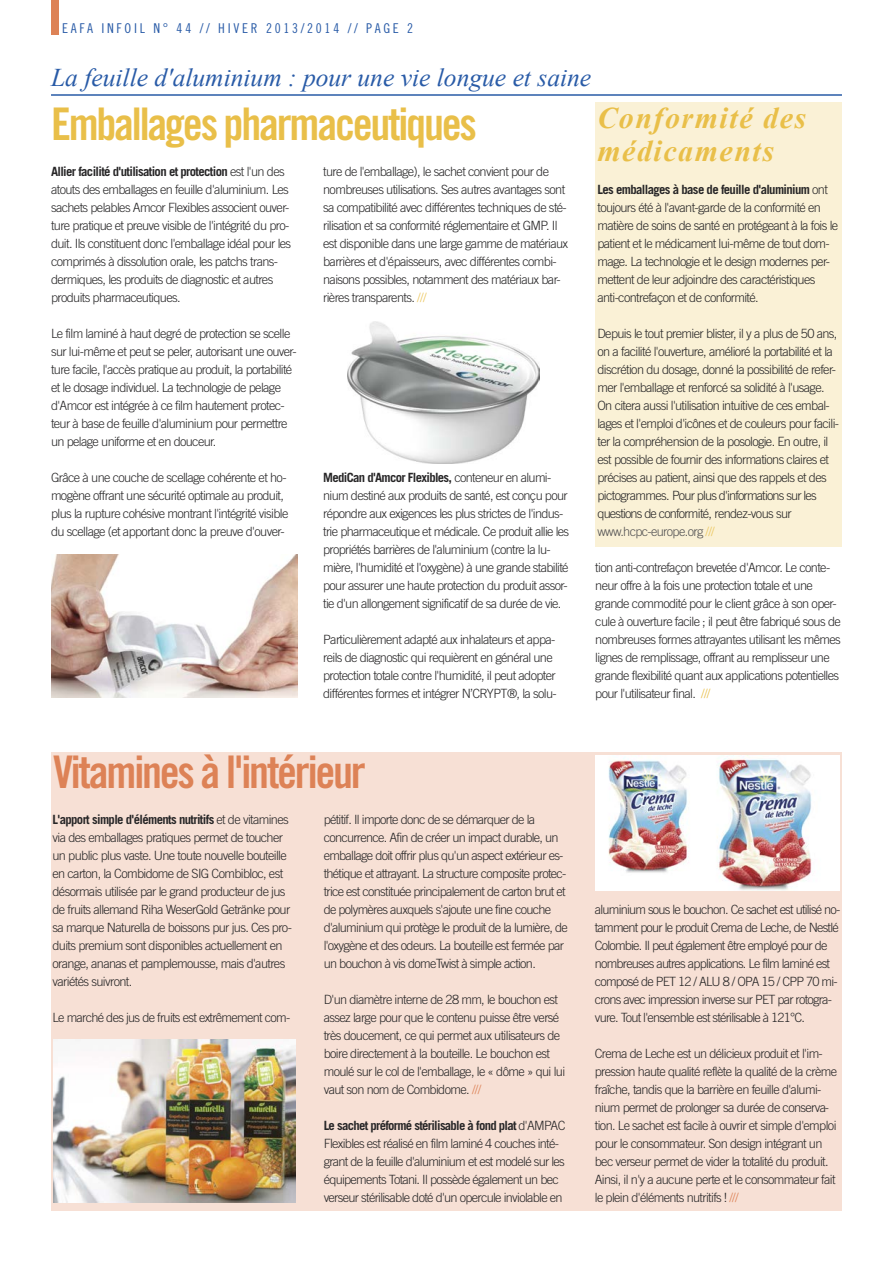
<style>
.page{position:relative;width:893px;height:1263px;background:#fff}
.page>*{position:absolute;margin:0;border:0;box-sizing:border-box;transform-origin:0 0}
.t1{font:45px "Trade Gothic Bold Cond Twenty";letter-spacing:-.05em;color:#e9bf49}
.t2{font:45px "Trade Gothic Bold Cond Twenty";letter-spacing:-.05em;color:#dd8256}
.t3{font:italic 700 30px/33px "Times New Roman";letter-spacing:.05em;color:#e9bf49}
.t4{font:italic 25.5px "Times New Roman";color:#295ba7}
.t5{font:13.5px "Trade Gothic Cond Eighteen";letter-spacing:.2em;color:#295ba7}
.t6{font:300 12.75px/18px "Trade Gothic";letter-spacing:-.05em;color:#272627}
.s1{font-weight:700}
.s2{color:#ebc65d}
.s3{color:#dd8256}
.s4{color:#525152}
.s5{color:#e9bf49}
</style>
<div class="page">
<div style="left:51px;top:753px;width:791px;height:458px;background:#f7e0d5"></div>
<div style="left:51px;top:0;width:7px;height:34px;background:#dd8256"></div>
<hr style="left:51px;top:94px;width:791px;height:2px;background:#295ba7">
<img style="left:51px;top:554px;width:247px;height:144px">
<img style="left:347px;top:321px;width:193px;height:142px">
<img style="left:53px;top:1039px;width:243px;height:163px">
<div style="left:595px;top:755px;width:172px;height:136px;background:#fff"></div>
<img style="left:608px;top:757px;width:81px;height:116px">
<div style="left:698px;top:755px;width:142px;height:136px;background:#fff"></div>
<img style="left:717px;top:755px;width:95px;height:135px">
<div style="left:595px;top:102px;width:247px;height:444px;background:#faf1d6"></div>
<p class="t5" style="left:62px;top:20px;width:353px">EAFA INFOIL N° 44 // HIVER 2013/2014 // PAGE 2</p>
<h3 class="t4" style="left:51px;top:60px;width:542px">La feuille d'aluminium : pour une vie longue et saine</h3>
<h1 class="t1" style="left:51px;top:97px;width:427px">Emballages pharmaceutiques</h1>
<h2 class="t3" style="left:597px;top:101px;width:210px">Conformité des médicaments</h2>
<p class="t6" style="left:51px;top:162px;width:242px"><span class="s1">Allier facilité d'utilisation et protection</span> est l'un des atouts des emballages en feuille d'aluminium. Les sachets pelables Amcor Flexibles associent ouver&shy;ture pratique et preuve visible de l'intégrité du pro&shy;duit. Ils constituent donc l'emballage idéal pour les comprimés à dissolution orale, les patchs trans&shy;dermiques, les produits de diagnostic et autres produits pharmaceutiques.</p>
<p class="t6" style="left:51px;top:324px;width:247px">Le film laminé à haut degré de protection se scelle sur lui-même et peut se peler, autorisant une ouver&shy;ture facile, l'accès pratique au produit, la portabilité et le dosage individuel. La technologie de pelage d'Amcor est intégrée à ce film hautement protec&shy;teur à base de feuille d'aluminium pour permettre un pelage uniforme et en douceur.</p>
<p class="t6" style="left:51px;top:468px;width:239px">Grâce à une couche de scellage cohérente et ho&shy;mogène offrant une sécurité optimale au produit, plus la rupture cohésive montrant l'intégrité visible du scellage (et apportant donc la preuve d'ouver-</p>
<p class="t6" style="left:323px;top:162px;width:247px">ture de l'emballage), le sachet convient pour de nombreuses utilisations. Ses autres avantages sont sa compatibilité avec différentes techniques de sté&shy;rilisation et sa conformité réglementaire et GMP. Il est disponible dans une large gamme de matériaux barrières et d'épaisseurs, avec différentes combi&shy;naisons possibles, notamment des matériaux bar&shy;rières transparents. <span class="s2">///</span></p>
<p class="t6" style="left:323px;top:468px;width:248px"><span class="s1">MediCan d'Amcor Flexibles,</span> conteneur en alumi&shy;nium destiné aux produits de santé, est conçu pour répondre aux exigences les plus strictes de l'indus&shy;trie pharmaceutique et médicale. Ce produit allie les propriétés barrières de l'aluminium (contre la lu&shy;mière, l'humidité et l'oxygène) à une grande stabilité pour assurer une haute protection du produit assor&shy;tie d'un allongement significatif de sa durée de vie.</p>
<p class="t6" style="left:323px;top:630px;width:235px">Particulièrement adapté aux inhalateurs et appa&shy;reils de diagnostic qui requièrent en général une protection totale contre l'humidité, il peut adopter différentes formes et intégrer N’CRYPT®, la solu-</p>
<h1 class="t2" style="left:53px;top:745px;width:314px">Vitamines à l'intérieur</h1>
<p class="t6" style="left:53px;top:810px;width:241px"><span class="s1">L'apport simple d'éléments nutritifs</span> et de vitamines via des emballages pratiques permet de toucher un public plus vaste. Une toute nouvelle bouteille en carton, la Combidome de SIG Combibloc, est désormais utilisée par le grand producteur de jus de fruits allemand Riha WeserGold Getränke pour sa marque Naturella de boissons pur jus. Ces pro&shy;duits premium sont disponibles actuellement en orange, ananas et pamplemousse, mais d'autres variétés suivront.</p>
<p class="t6" style="left:53px;top:1008px;width:239px">Le marché des jus de fruits est extrêmement com-</p>
<p class="t6" style="left:324px;top:810px;width:246px">pétitif. Il importe donc de se démarquer de la concurrence. Afin de créer un impact durable, un emballage doit offrir plus qu'un aspect extérieur es&shy;thétique et attrayant. La structure composite protec&shy;trice est constituée principalement de carton brut et de polymères auxquels s'ajoute une fine couche d'aluminium qui protège le produit de la lumière, de l'oxygène et des odeurs. La bouteille est fermée par un bouchon à vis domeTwist à simple action.</p>
<p class="t6" style="left:324px;top:990px;width:243px">D'un diamètre interne de 28 mm, le bouchon est assez large pour que le contenu puisse être versé très doucement, ce qui permet aux utilisateurs de boire directement à la bouteille. Le bouchon est moulé sur le col de l'emballage, le « dôme » qui lui vaut son nom de Combidome. <span class="s3">///</span></p>
<p class="t6" style="left:324px;top:1116px;width:243px"><span class="s1">Le sachet préformé stérilisable à fond plat</span> d'AMPAC Flexibles est réalisé en film laminé 4 couches inté&shy;grant de la feuille d'aluminium et est modelé sur les équipements Totani. Il possède également un bec verseur stérilisable doté d'un opercule inviolable en</p>
<p class="t6" style="left:597px;top:180px;width:242px"><span class="s1">Les emballages à base de feuille d'aluminium</span> ont toujours été à l'avant-garde de la conformité en matière de soins de santé en protégeant à la fois le patient et le médicament lui-même de tout dom&shy;mage. La technologie et le design modernes per&shy;mettent de leur adjoindre des caractéristiques anti-contrefaçon et de conformité.</p>
<p class="t6" style="left:597px;top:324px;width:243px">Depuis le tout premier blister, il y a plus de 50 ans, on a facilité l'ouverture, amélioré la portabilité et la discrétion du dosage, donné la possibilité de refer&shy;mer l'emballage et renforcé sa solidité à l'usage.<br>On citera aussi l'utilisation intuitive de ces embal&shy;lages et l'emploi d'icônes et de couleurs pour facili&shy;ter la compréhension de la posologie. En outre, il est possible de fournir des informations claires et précises au patient, ainsi que des rappels et des pictogrammes. Pour plus d'informations sur les questions de conformité, rendez-vous sur <span class="s4">www.hcpc-europe.org</span> <span class="s2">///</span></p>
<p class="t6" style="left:595px;top:558px;width:247px">tion anti-contrefaçon brevetée d'Amcor. Le conte&shy;neur offre à la fois une protection totale et une grande commodité pour le client grâce à son oper&shy;cule à ouverture facile ; il peut être fabriqué sous de nombreuses formes attrayantes utilisant les mêmes lignes de remplissage, offrant au remplisseur une grande flexibilité quant aux applications potentielles pour l'utilisateur final. <span class="s5">///</span></p>
<p class="t6" style="left:595px;top:900px;width:247px">aluminium sous le bouchon. Ce sachet est utilisé no&shy;tamment pour le produit Crema de Leche, de Nestlé Colombie. Il peut également être employé pour de nombreuses autres applications. Le film laminé est composé de PET 12 / ALU 8 / OPA 15 / CPP 70 mi&shy;crons avec impression inverse sur PET par rotogra&shy;vure. Tout l'ensemble est stérilisable à 121°C.</p>
<p class="t6" style="left:595px;top:1044px;width:244px">Crema de Leche est un délicieux produit et l'im&shy;pression haute qualité reflète la qualité de la crème fraîche, tandis que la barrière en feuille d'alumi&shy;nium permet de prolonger sa durée de conserva&shy;tion. Le sachet est facile à ouvrir et simple d'emploi pour le consommateur. Son design intégrant un bec verseur permet de vider la totalité du produit.<br>Ainsi, il n'y a aucune perte et le consommateur fait le plein d'éléments nutritifs ! <span class="s3">///</span></p>
</div>
